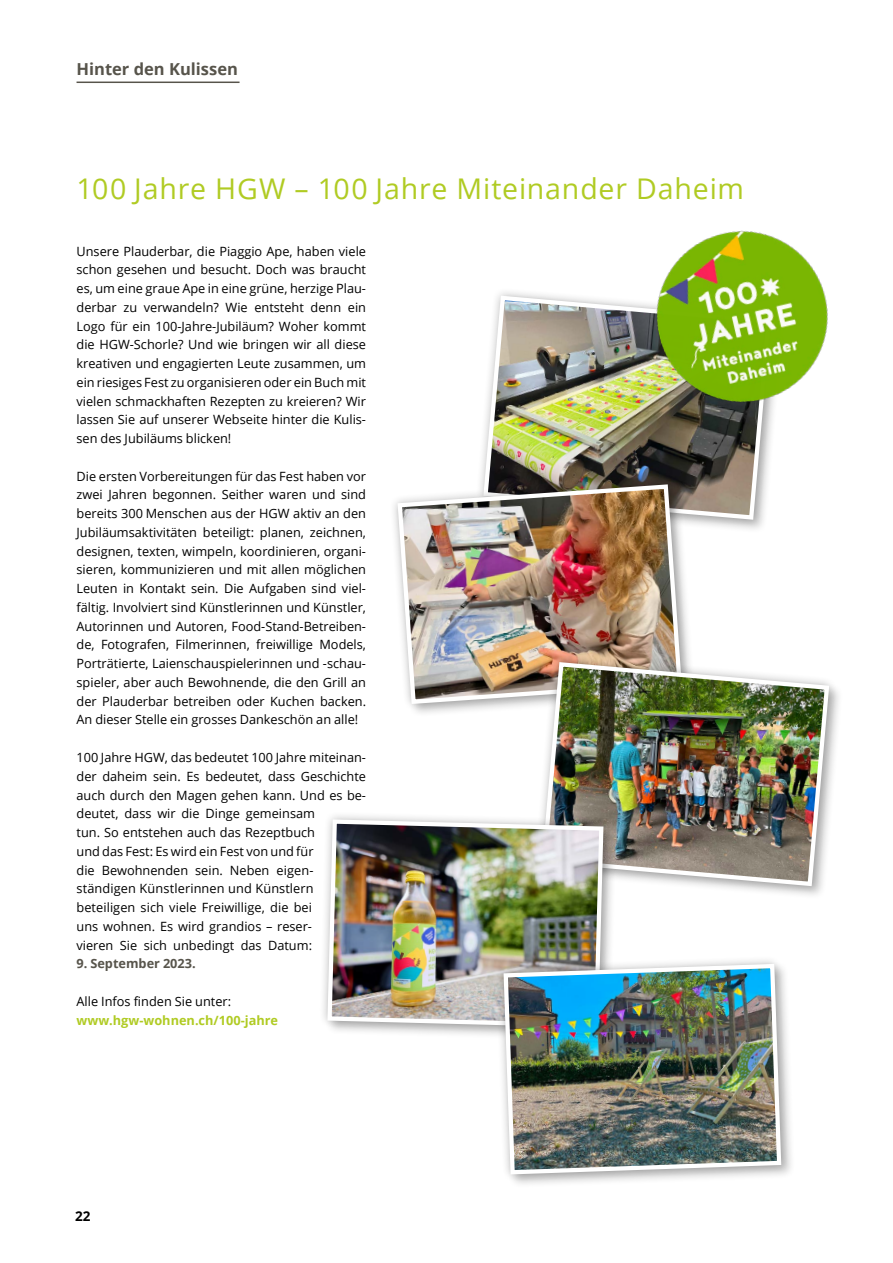
<style>
.page{position:relative;width:893px;height:1263px;background:#fff}
.page>*{position:absolute;margin:0;border:0;box-sizing:border-box;transform-origin:0 0}
.t1{font:28.5px "Open Sans";letter-spacing:.03em;color:#b0cb23}
.t2{font:700 16.5px "Open Sans";color:#57544b}
.t3{font:700 13.5px "Open Sans";color:#000}
.t4{font:12.75px/18.8px "Open Sans";color:#000;text-align:justify}
.t5{font:700 12.75px "Open Sans";color:#b0cb23}
.t6{font:700 12.75px "Open Sans";color:#57544b}
</style>
<div class="page">
<hr style="left:77px;top:82px;width:163px;height:1px;background:#57544b">
<img style="left:481px;top:293px;width:290px;height:229px">
<div style="left:395px;top:482px;width:301px;height:236px;background:#000;opacity:.25"></div>
<svg style="left:394px;top:475px;width:297px;height:238px"></svg>
<img style="left:395px;top:482px;width:289px;height:224px">
<svg style="left:532px;top:652px;width:307px;height:243px"></svg>
<img style="left:540px;top:660px;width:291px;height:228px">
<img style="left:630px;top:230px;width:198px;height:199px">
<div style="left:325px;top:817px;width:292px;height:225px;background:#000;opacity:.25"></div>
<svg style="left:323px;top:810px;width:290px;height:227px"></svg>
<img style="left:325px;top:817px;width:281px;height:213px">
<svg style="left:494px;top:954px;width:296px;height:229px"></svg>
<img style="left:501px;top:962px;width:282px;height:214px">
<p class="t2" style="left:77px;top:57px;width:163px">Hinter den Kulissen</p>
<h1 class="t1" style="left:77px;top:169px;width:669px">100 Jahre HGW – 100 Jahre Miteinander Daheim</h1>
<p class="t4" style="left:77px;top:241px;width:291px">Unsere Plauderbar, die Piaggio Ape, haben viele schon gesehen und besucht. Doch was braucht es, um eine graue Ape in eine grüne, herzige Plau&shy;derbar zu verwandeln? Wie entsteht denn ein Logo für ein 100-Jahre-Jubiläum? Woher kommt die HGW-Schorle? Und wie bringen wir all diese kreativen und engagierten Leute zusammen, um ein riesiges Fest zu organisieren oder ein Buch mit vielen schmackhaften Rezepten zu kreieren? Wir lassen Sie auf unserer Webseite hinter die Kulis&shy;sen des Jubiläums blicken!</p>
<p class="t4" style="left:77px;top:466px;width:291px">Die ersten Vorbereitungen für das Fest haben vor zwei Jahren begonnen. Seither waren und sind bereits 300 Menschen aus der HGW aktiv an den Jubiläumsaktivitäten beteiligt: planen, zeichnen, designen, texten, wimpeln, koordinieren, organi&shy;sieren, kommunizieren und mit allen möglichen Leuten in Kontakt sein. Die Aufgaben sind viel&shy;fältig. Involviert sind Künstlerinnen und Künstler, Autorinnen und Autoren, Food-Stand-Betreiben&shy;de, Fotografen, Filmerinnen, freiwillige Models, Porträtierte, Laienschauspielerinnen und -schau&shy;spieler, aber auch Bewohnende, die den Grill an der Plauderbar betreiben oder Kuchen backen.<br>An dieser Stelle ein grosses Dankeschön an alle!</p>
<p class="t4" style="left:77px;top:748px;width:291px;text-align:left">100 Jahre HGW, das bedeutet 100 Jahre miteinan&shy;der daheim sein. Es bedeutet, dass Geschichte auch durch den Magen gehen kann. Und es be&shy;deutet, dass wir die Dinge gemeinsam<br>tun. So entstehen auch das Rezeptbuch<br>und das Fest: Es wird ein Fest von und für<br>die Bewohnenden sein. Neben eigen&shy;ständigen Künstlerinnen und Künstlern beteiligen sich viele Freiwillige, die bei<br>uns wohnen. Es wird grandios – reser-<br>vieren Sie sich unbedingt das Datum:</p>
<p class="t6" style="left:77px;top:955px;width:121px">9. September 2023.</p>
<p class="t4" style="left:77px;top:991px;width:156px">Alle Infos finden Sie unter:</p>
<p class="t5" style="left:77px;top:1011px;width:203px">www.hgw-wohnen.ch/100-jahre</p>
<p class="t3" style="left:75px;top:1206px;width:17px">22</p>
</div>
